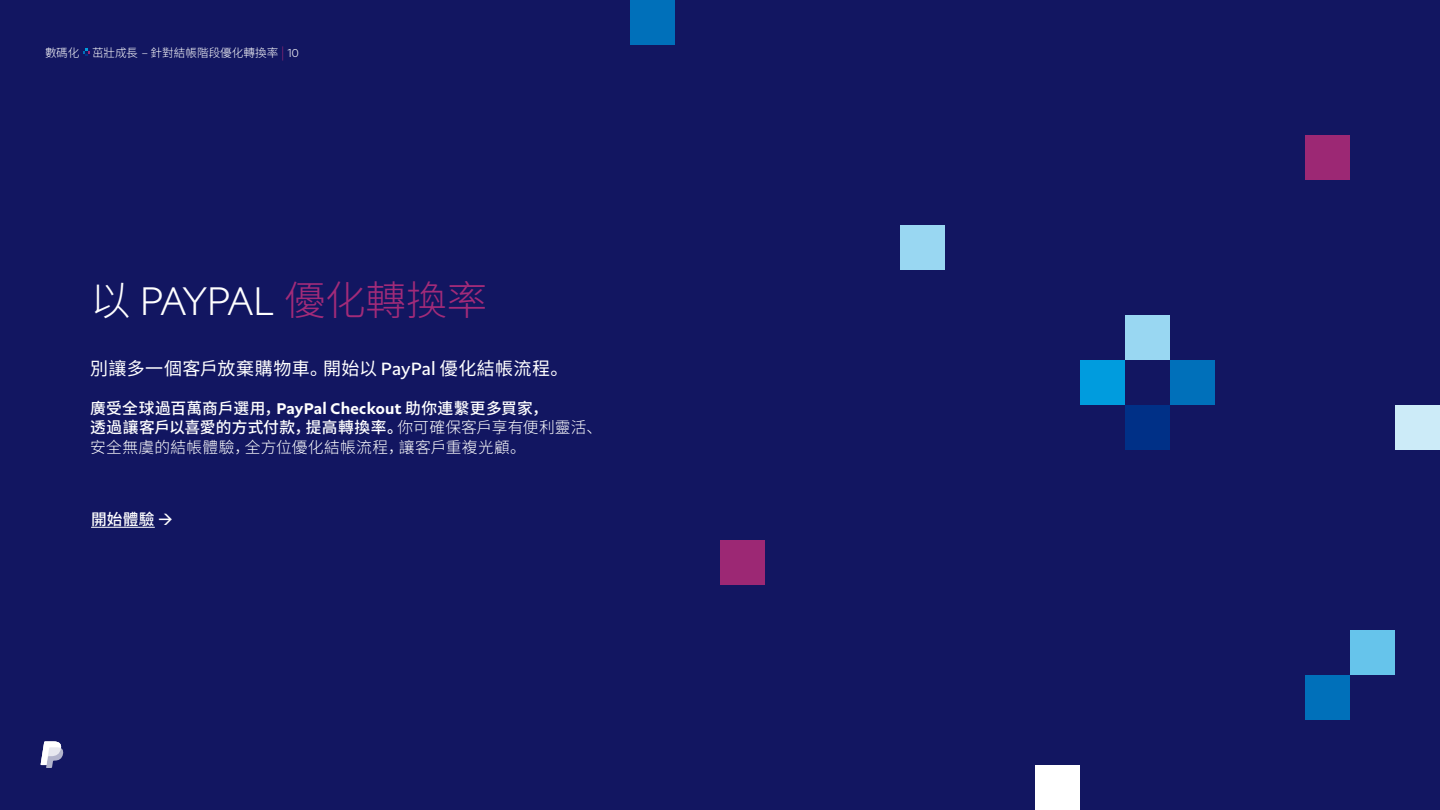
<style>
.page{position:relative;width:1440px;height:810px;background:#121661}
.page>*{position:absolute;margin:0;border:0;box-sizing:border-box;transform-origin:0 0}
.t1{font:300 40.5px "Pay Pal Sans Big";letter-spacing:-.095em;color:#fff}
.t2{font:18px "Noto Sans SC";letter-spacing:.025em;color:#fff}
.t3{font:500 15.75px/19.5px "Noto Sans SC";letter-spacing:.02em;color:#fff}
.t4{font:300 11.62px "Noto Sans SC";color:#fff}
.s1{font-size:12.75px;color:#9c2874}
.s2{font-family:"Pay Pal Sans Big"}
.s3{font-family:"Noto Sans SC"}
.s4{font-family:"Noto Sans SC";color:#a22b79}
.s5{font-weight:300}
</style>
<div class="page">
<svg style="left:41px;top:741px;width:22px;height:27px"></svg>
<svg style="left:83px;top:49px;width:7px;height:7px"></svg>
<div style="left:1395px;top:405px;width:45px;height:45px;background:#ccebf8"></div>
<div style="left:1125px;top:360px;width:45px;height:45px;background:#121661"></div>
<div style="left:1125px;top:405px;width:45px;height:45px;background:#003087"></div>
<div style="left:1125px;top:315px;width:45px;height:45px;background:#99d7f2"></div>
<div style="left:1350px;top:630px;width:45px;height:45px;background:#66c4eb"></div>
<div style="left:1080px;top:360px;width:45px;height:45px;background:#009cde"></div>
<div style="left:1305px;top:135px;width:45px;height:45px;background:#9c2874"></div>
<div style="left:1305px;top:675px;width:45px;height:45px;background:#0070ba"></div>
<div style="left:1035px;top:765px;width:45px;height:45px;background:#fff"></div>
<div style="left:855px;top:0;width:45px;height:45px;background:#121661"></div>
<div style="left:1170px;top:360px;width:45px;height:45px;background:#0070ba"></div>
<div style="left:900px;top:225px;width:45px;height:45px;background:#99d7f2"></div>
<div style="left:630px;top:0;width:45px;height:45px;background:#0070ba"></div>
<div style="left:720px;top:540px;width:45px;height:45px;background:#9c2874"></div>
<hr style="left:91px;top:527px;width:64px;height:1px;background:#fff">
<p class="t4" style="left:45px;top:46px;width:255px">數碼化 茁壯成長 – 針對結帳階段優化轉換率 <span class="s1">|</span> <span class="s2">10</span></p>
<h1 class="t1" style="left:90px;top:276px;width:399px"><span class="s3">以</span> PAYPAL <span class="s4">優化轉換率</span></h1>
<p class="t2" style="left:90px;top:358px;width:480px">別讓多一個客戶放棄購物車。開始以 <span class="s2">PayPal</span> 優化結帳流程。</p>
<p class="t3" style="left:90px;top:399px;width:514px">廣受全球過百萬商戶選用，<span class="s2">PayPal Checkout</span> 助你連繫更多買家，<br>透過讓客戶以喜愛的方式付款，提高轉換率。<span class="s5">你可確保客戶享有便利靈活、安全無虞的結帳體驗，全方位優化結帳流程，讓客戶重複光顧。</span></p>
<p class="t3" style="left:91px;top:510px;width:84px">開始體驗 →</p>
</div>
